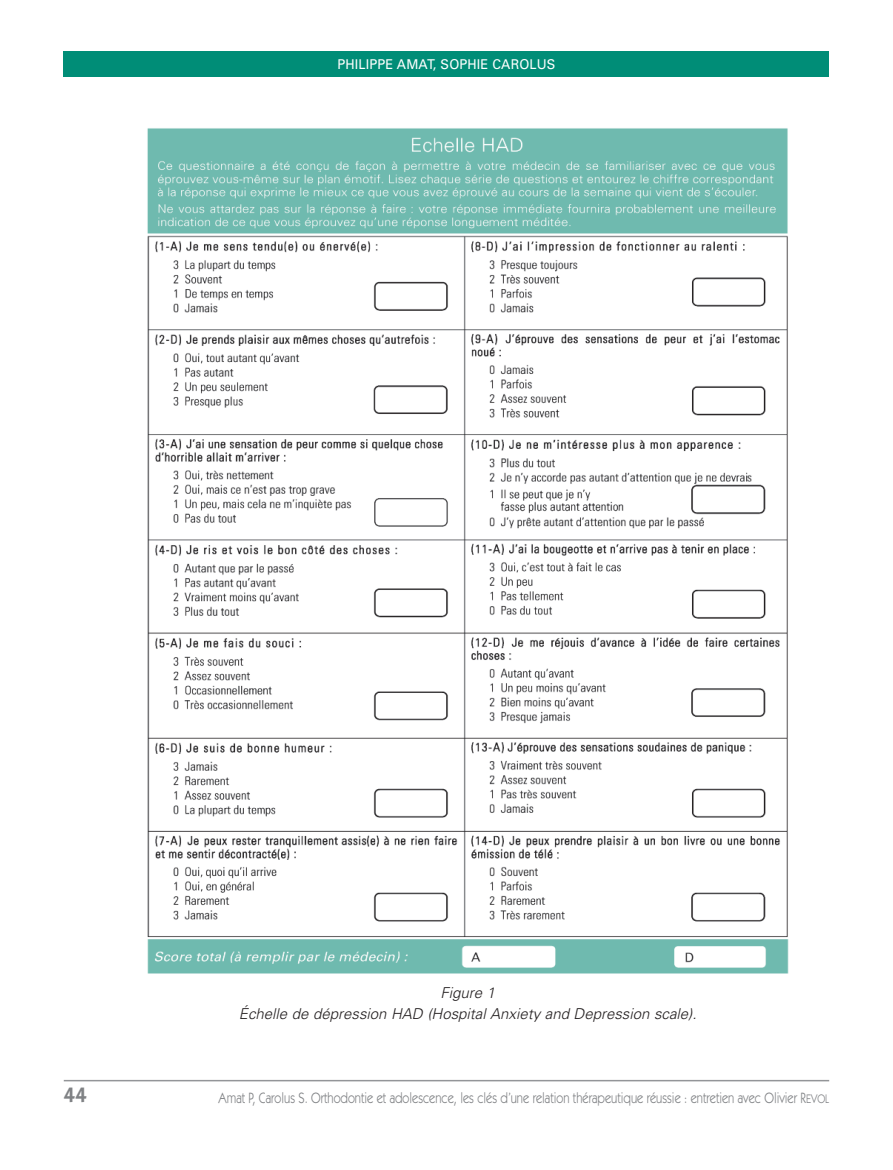
<style>
.page{position:relative;width:893px;height:1170px;background:#fff}
.page>*{position:absolute;margin:0;border:0;box-sizing:border-box;transform-origin:0 0}
.t1{font:600 21px "Itc Kabel";color:#808285}
.t2{font:15px "Itc Kabel";color:#808285;scale:.82 1}
.t3{font:italic 300 15px/20.7px "Univers";color:#231f20;text-align:center}
.t4{font:13.5px "Univers";letter-spacing:.01em;color:#fff;scale:.95 1}
.s1{font-size:12.3px}
</style>
<div class="page">
<div style="left:64px;top:51px;width:765px;height:26px;background:#008d77"></div>
<hr style="left:64px;top:1079px;width:765px;height:2px;background:#939598">
<img style="left:147px;top:128px;width:642px;height:846px">
<p class="t4" style="left:338px;top:59px;width:231px">PHILIPPE AMAT, SOPHIE CAROLUS</p>
<p class="t3" style="left:239px;top:983px;width:462px">Figure 1<br>Échelle de dépression HAD (Hospital Anxiety and Depression scale).</p>
<h1 class="t1" style="left:64px;top:1087px;width:25px">44</h1>
<p class="t2" style="left:219px;top:1092px;width:746px">Amat P, Carolus S. Orthodontie et adolescence, les clés d’une relation thérapeutique réussie : entretien avec Olivier R<span class="s1">EVOL</span></p>
</div>
